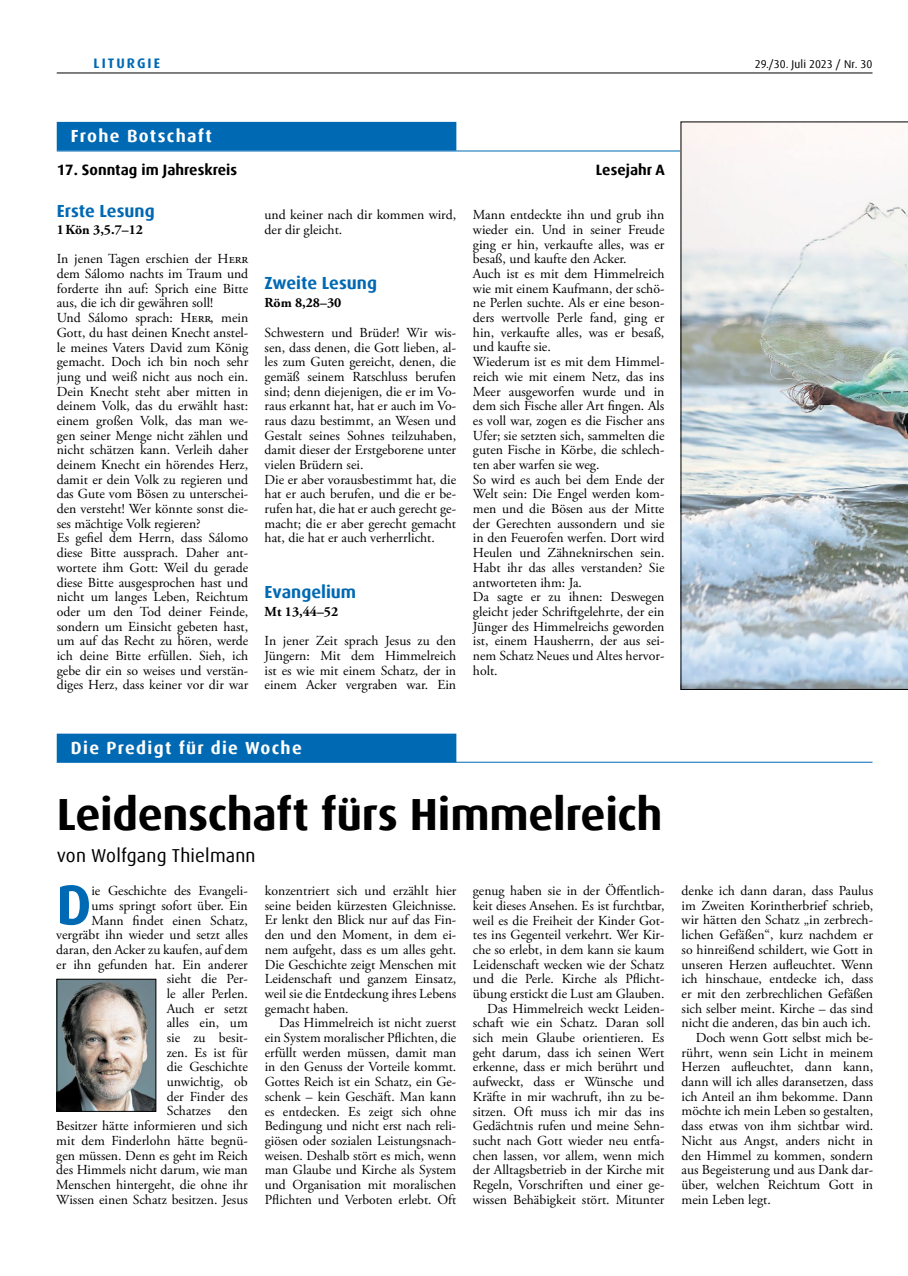
<style>
.page{position:relative;width:908px;height:1276px;background:#fff}
.page>*{position:absolute;margin:0;border:0;box-sizing:border-box;transform-origin:0 0}
.t1{font:700 56.5px "Dax Offc Pro";color:#0069b4}
.t2{font:700 45px "Dax Offc Pro";letter-spacing:-.01em;color:#000}
.t3{font:18.75px "Dax Offc Pro";letter-spacing:.01em;color:#000}
.t4{font:700 17.5px "Dax Offc Pro";letter-spacing:.075em;color:#fff}
.t5{font:700 17.5px "Dax Offc Pro";color:#0069b4}
.t6{font:700 15px "Dax Offc Pro";color:#000}
.t7{font:13.75px/14.6px "Adobe Garamond Pro";color:#000}
.t8{font:700 13.75px "Adobe Garamond Pro";color:#000}
.t9{font:700 13.75px "Dax Offc Pro";letter-spacing:.15em;color:#0069b4}
.t10{font:11.25px "Dax Offc Pro";color:#000}
</style>
<div class="page">
<hr style="left:57px;top:73px;width:815px;height:1px;background:#000">
<hr style="left:57px;top:150px;width:622px;height:1px;background:#0069b4">
<div style="left:57px;top:122px;width:399px;height:29px;background:#0069b4"></div>
<hr style="left:57px;top:762px;width:815px;height:1px;background:#0069b4">
<div style="left:57px;top:733px;width:399px;height:29px;background:#0069b4"></div>
<img style="left:59px;top:981px;width:95px;height:128px">
<div style="left:57px;top:979px;width:99px;height:132px;border:1px solid #000"></div>
<svg style="left:680px;top:122px;width:227px;height:567px"></svg>
<p class="t9" style="left:94px;top:54px;width:68px">LITURGIE</p>
<p class="t10" style="left:754px;top:56px;width:119px">29./30. Juli 2023 / Nr. 30</p>
<p class="t4" style="left:71px;top:124px;width:142px">Frohe Botschaft</p>
<p class="t6" style="left:57px;top:160px;width:182px">17. Sonntag im Jahreskreis</p>
<p class="t6" style="left:595px;top:160px;width:70px">Lesejahr A</p>
<p class="t5" style="left:57px;top:199px;width:99px">Erste Lesung</p>
<p class="t8" style="left:57px;top:222px;width:88px">1Kön 3,5.7–12</p>
<p class="t7" style="left:57px;top:252px;width:193px">In jenen Tagen erschien der Herr dem Sálomo nachts im Traum und forderte ihn auf: Sprich eine Bitte aus, die ich dir gewähren soll!<br>Und Sálomo sprach: Herr, mein<br>Gott, du hast deinen Knecht anstel&shy;le meines Vaters David zum König gemacht. Doch ich bin noch sehr jung und weiß nicht aus noch ein.<br>Dein Knecht steht aber mitten in deinem Volk, das du erwählt hast: einem großen Volk, das man we&shy;gen seiner Menge nicht zählen und nicht schätzen kann. Verleih daher deinem Knecht ein hörendes Herz, damit er dein Volk zu regieren und das Gute vom Bösen zu unterschei&shy;den versteht! Wer könnte sonst die&shy;ses mächtige Volk regieren?<br>Es gefiel dem Herrn, dass Sálomo diese Bitte aussprach. Daher ant&shy;wortete ihm Gott: Weil du gerade diese Bitte ausgesprochen hast und nicht um langes Leben, Reichtum oder um den Tod deiner Feinde, sondern um Einsicht gebeten hast, um auf das Recht zu hören, werde ich deine Bitte erfüllen. Sieh, ich gebe dir ein so weises und verstän&shy;diges Herz, dass keiner vor dir war</p>
<p class="t7" style="left:264px;top:208px;width:193px">und keiner nach dir kommen wird, der dir gleicht.</p>
<p class="t5" style="left:264px;top:271px;width:114px">Zweite Lesung</p>
<p class="t8" style="left:264px;top:295px;width:78px">Röm 8,28–30</p>
<p class="t7" style="left:264px;top:326px;width:193px">Schwestern und Brüder! Wir wis&shy;sen, dass denen, die Gott lieben, al&shy;les zum Guten gereicht, denen, die gemäß seinem Ratschluss berufen sind; denn diejenigen, die er im Vo&shy;raus erkannt hat, hat er auch im Vo&shy;raus dazu bestimmt, an Wesen und Gestalt seines Sohnes teilzuhaben, damit dieser der Erstgeborene unter vielen Brüdern sei.<br>Die er aber vorausbestimmt hat, die hat er auch berufen, und die er be&shy;rufen hat, die hat er auch gerecht ge&shy;macht; die er aber gerecht gemacht hat, die hat er auch verherrlicht.</p>
<p class="t7" style="left:472px;top:208px;width:193px">Mann entdeckte ihn und grub ihn wieder ein. Und in seiner Freude ging er hin, verkaufte alles, was er besaß, und kaufte den Acker.<br>Auch ist es mit dem Himmelreich wie mit einem Kaufmann, der schö&shy;ne Perlen suchte. Als er eine beson&shy;ders wertvolle Perle fand, ging er hin, verkaufte alles, was er besaß, und kaufte sie.<br>Wiederum ist es mit dem Himmel&shy;reich wie mit einem Netz, das ins<br>Meer ausgeworfen wurde und in dem sich Fische aller Art fingen. Als es voll war, zogen es die Fischer ans<br>Ufer; sie setzten sich, sammelten die guten Fische in Körbe, die schlech&shy;ten aber warfen sie weg.<br>So wird es auch bei dem Ende der<br>Welt sein: Die Engel werden kom&shy;men und die Bösen aus der Mitte der Gerechten aussondern und sie in den Feuerofen werfen. Dort wird<br>Heulen und Zähneknirschen sein.<br>Habt ihr das alles verstanden? Sie antworteten ihm: Ja.<br>Da sagte er zu ihnen: Deswegen gleicht jeder Schriftgelehrte, der ein<br>Jünger des Himmelreichs geworden ist, einem Hausherrn, der aus sei&shy;nem Schatz Neues und Altes hervor&shy;holt.</p>
<p class="t5" style="left:264px;top:581px;width:93px">Evangelium</p>
<p class="t8" style="left:264px;top:603px;width:75px">Mt 13,44–52</p>
<p class="t7" style="left:264px;top:634px;width:193px;text-align:justify">In jener Zeit sprach Jesus zu den Jüngern: Mit dem Himmelreich ist es wie mit einem Schatz, der in einem Acker vergraben war. Ein</p>
<p class="t4" style="left:71px;top:736px;width:232px">Die Predigt für die Woche</p>
<h2 class="t2" style="left:57px;top:785px;width:607px">Leidenschaft fürs Himmelreich</h2>
<h3 class="t3" style="left:57px;top:843px;width:200px">von Wolfgang Thielmann</h3>
<h1 class="t1" style="left:56px;top:868px;width:37px">D</h1>
<p class="t7" style="left:91px;top:884px;width:158px">ie Geschichte des Evangeli-</p>
<p class="t7" style="left:91px;top:898px;width:158px">ums springt sofort über. Ein</p>
<p class="t7" style="left:91px;top:913px;width:158px">Mann findet einen Schatz,</p>
<p class="t7" style="left:56px;top:928px;width:193px">vergräbt ihn wieder und setzt alles</p>
<p class="t7" style="left:56px;top:942px;width:193px">daran, den Acker zu kaufen, auf dem</p>
<p class="t7" style="left:56px;top:957px;width:193px">er ihn gefunden hat. Ein anderer</p>
<p class="t7" style="left:167px;top:972px;width:83px">sieht die Per-</p>
<p class="t7" style="left:167px;top:986px;width:83px">le aller Perlen.</p>
<p class="t7" style="left:167px;top:1001px;width:83px">Auch er setzt</p>
<p class="t7" style="left:167px;top:1016px;width:83px">alles ein, um</p>
<p class="t7" style="left:167px;top:1031px;width:83px">sie zu besit-</p>
<p class="t7" style="left:167px;top:1045px;width:83px">zen. Es ist für</p>
<p class="t7" style="left:167px;top:1060px;width:83px">die Geschichte</p>
<p class="t7" style="left:167px;top:1075px;width:83px">unwichtig, ob</p>
<p class="t7" style="left:167px;top:1089px;width:83px">der Finder des</p>
<p class="t7" style="left:167px;top:1104px;width:46px">Schatzes</p>
<p class="t7" style="left:56px;top:1104px;width:193px;text-align:justify;text-indent:172px">den Besitzer hätte informieren und sich mit dem Finderlohn hätte begnü&shy;gen müssen. Denn es geht im Reich des Himmels nicht darum, wie man Menschen hintergeht, die ohne ihr Wissen einen Schatz besitzen. Jesus</p>
<p class="t7" style="left:265px;top:884px;width:193px;text-align:justify">konzentriert sich und erzählt hier seine beiden kürzesten Gleichnisse.<br>Er lenkt den Blick nur auf das Fin&shy;den und den Moment, in dem ei&shy;nem aufgeht, dass es um alles geht.<br>Die Geschichte zeigt Menschen mit Leidenschaft und ganzem Einsatz, weil sie die Entdeckung ihres Lebens gemacht haben.</p>
<p class="t7" style="left:265px;top:1016px;width:193px;text-align:justify;text-indent:14px">Das Himmelreich ist nicht zuerst ein System moralischer Pflichten, die erfüllt werden müssen, damit man in den Genuss der Vorteile kommt.<br>Gottes Reich ist ein Schatz, ein Ge&shy;schenk – kein Geschäft. Man kann es entdecken. Es zeigt sich ohne Bedingung und nicht erst nach reli&shy;giösen oder sozialen Leistungsnach&shy;weisen. Deshalb stört es mich, wenn man Glaube und Kirche als System und Organisation mit moralischen Pflichten und Verboten erlebt. Oft</p>
<p class="t7" style="left:472px;top:884px;width:193px;text-align:right">genug haben sie in der Öffentlich&shy;keit dieses Ansehen. Es ist furchtbar, weil es die Freiheit der Kinder Got&shy;tes ins Gegenteil verkehrt. Wer Kir&shy;che so erlebt, in dem kann sie kaum Leidenschaft wecken wie der Schatz und die Perle. Kirche als Pflicht&shy;übung erstickt die Lust am Glauben.<br>Das Himmelreich weckt Leiden&shy;schaft wie ein Schatz. Daran soll sich mein Glaube orientieren. Es geht darum, dass ich seinen Wert erkenne, dass er mich berührt und aufweckt, dass er Wünsche und Kräfte in mir wachruft, ihn zu be&shy;sitzen. Oft muss ich mir das ins Gedächtnis rufen und meine Sehn&shy;sucht nach Gott wieder neu entfa&shy;chen lassen, vor allem, wenn mich der Alltagsbetrieb in der Kirche mit Regeln, Vorschriften und einer ge&shy;wissen Behäbigkeit stört. Mitunter</p>
<p class="t7" style="left:681px;top:884px;width:193px">denke ich dann daran, dass Paulus</p>
<p class="t7" style="left:681px;top:898px;width:193px">im Zweiten Korintherbrief schrieb,</p>
<p class="t7" style="left:681px;top:913px;width:193px">wir hätten den Schatz „in zerbrech-</p>
<p class="t7" style="left:681px;top:928px;width:193px">lichen Gefäßen“, kurz nachdem er</p>
<p class="t7" style="left:681px;top:942px;width:193px">so hinreißend schildert, wie Gott in</p>
<p class="t7" style="left:681px;top:957px;width:193px">unseren Herzen aufleuchtet. Wenn</p>
<p class="t7" style="left:681px;top:972px;width:193px">ich hinschaue, entdecke ich, dass</p>
<p class="t7" style="left:681px;top:986px;width:193px">er mit den zerbrechlichen Gefäßen</p>
<p class="t7" style="left:681px;top:1001px;width:193px">sich selber meint. Kirche – das sind</p>
<p class="t7" style="left:681px;top:1016px;width:191px">nicht die anderen, das bin auch ich.</p>
<p class="t7" style="left:695px;top:1030px;width:179px">Doch wenn Gott selbst mich be-</p>
<p class="t7" style="left:681px;top:1045px;width:193px">rührt, wenn sein Licht in meinem</p>
<p class="t7" style="left:681px;top:1060px;width:193px">Herzen aufleuchtet, dann kann,</p>
<p class="t7" style="left:681px;top:1075px;width:193px">dann will ich alles daransetzen, dass</p>
<p class="t7" style="left:681px;top:1089px;width:193px">ich Anteil an ihm bekomme. Dann</p>
<p class="t7" style="left:681px;top:1104px;width:193px">möchte ich mein Leben so gestalten,</p>
<p class="t7" style="left:681px;top:1119px;width:193px">dass etwas von ihm sichtbar wird.</p>
<p class="t7" style="left:681px;top:1133px;width:193px">Nicht aus Angst, anders nicht in</p>
<p class="t7" style="left:681px;top:1148px;width:193px">den Himmel zu kommen, sondern</p>
<p class="t7" style="left:681px;top:1163px;width:193px">aus Begeisterung und aus Dank dar-</p>
<p class="t7" style="left:681px;top:1177px;width:193px">über, welchen Reichtum Gott in</p>
<p class="t7" style="left:681px;top:1192px;width:91px">mein Leben legt.</p>
</div>
